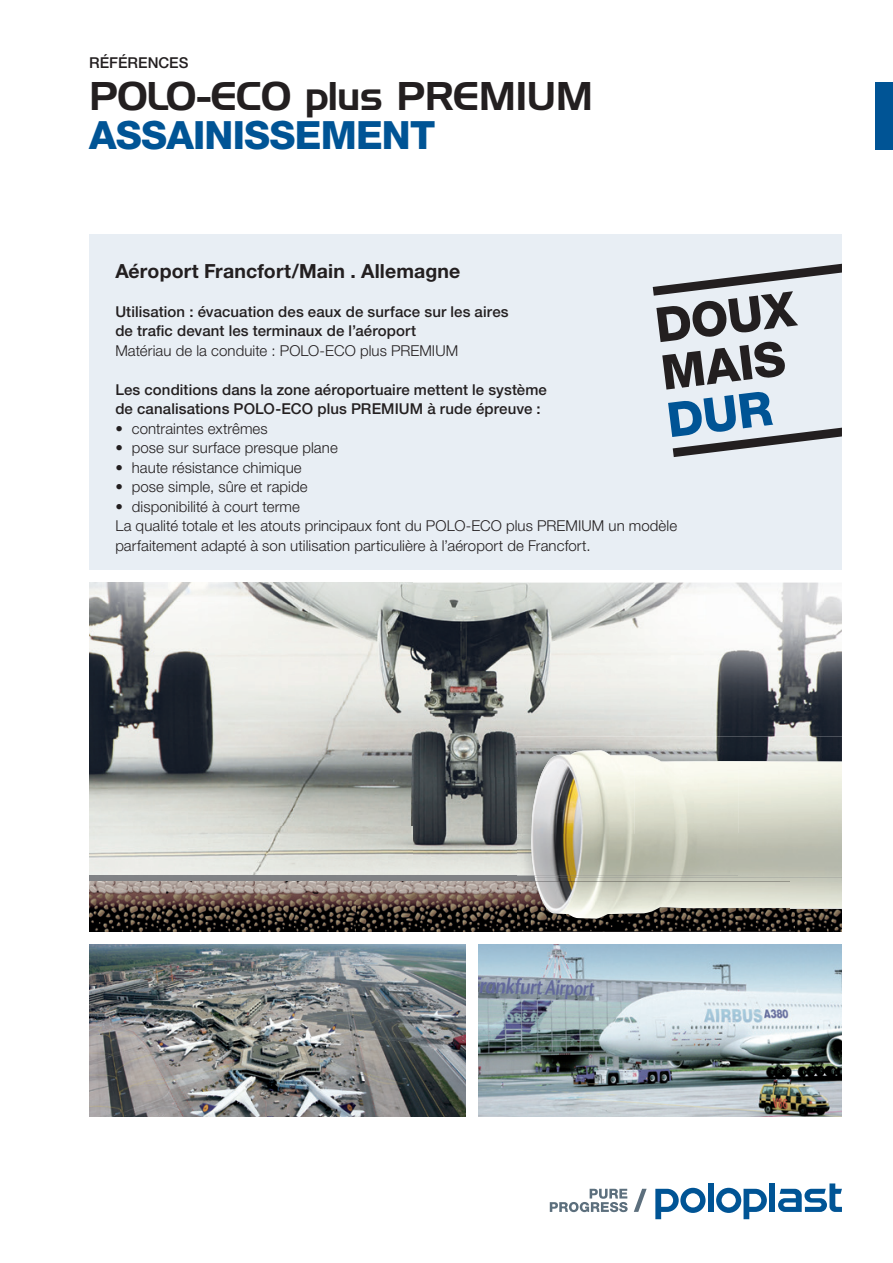
<style>
.page{position:relative;width:893px;height:1263px;background:#fff}
.page>*{position:absolute;margin:0;border:0;box-sizing:border-box;transform-origin:0 0}
.t1{font:800 48.15px/47.8px "Helvetica Neue LT Pro";color:#231f20}
.t2{font:39px "Handel Gothic BT";letter-spacing:-.02em;color:#231f20}
.t3{font:800 39px "Helvetica Neue LT Pro";letter-spacing:-.02em;color:#005495}
.t4{font:700 19.5px "Helvetica Neue LT Pro";letter-spacing:.005em;color:#231f20}
.t5{font:300 15px/19.5px "Helvetica Neue LT Pro";letter-spacing:.005em;color:#231f20}
.t6{font:500 15px/19.5px "Helvetica Neue LT Pro";letter-spacing:.005em;color:#231f20}
</style>
<div class="page">
<img style="left:89px;top:881px;width:706px;height:50px">
<div style="left:89px;top:876px;width:753px;height:5px;background:#808285"></div>
<img style="left:89px;top:583px;width:323px;height:293px">
<img style="left:412px;top:583px;width:430px;height:195px">
<img style="left:412px;top:778px;width:105px;height:98px">
<img style="left:795px;top:908px;width:47px;height:23px">
<img style="left:517px;top:736px;width:325px;height:140px">
<svg style="left:517px;top:881px;width:17px;height:1px"></svg>
<img style="left:535px;top:882px;width:256px;height:37px">
<img style="left:534px;top:876px;width:308px;height:6px">
<img style="left:531px;top:750px;width:104px;height:84px">
<img style="left:634px;top:755px;width:104px;height:79px">
<img style="left:738px;top:761px;width:104px;height:73px">
<img style="left:531px;top:834px;width:311px;height:42px">
<img style="left:535px;top:878px;width:307px;height:1px">
<div style="left:876px;top:82px;width:17px;height:67px;background:#005495"></div>
<div style="left:89px;top:234px;width:753px;height:336px;background:#e8eef4"></div>
<img style="left:89px;top:944px;width:377px;height:172px">
<img style="left:478px;top:944px;width:364px;height:172px">
<svg style="left:653px;top:264px;width:189px;height:32px"></svg>
<div style="left:769px;top:1183px;width:6px;height:29px;background:#005495"></div>
<svg style="left:716px;top:1188px;width:51px;height:31px"></svg>
<div style="left:708px;top:1183px;width:6px;height:29px;background:#005495"></div>
<svg style="left:778px;top:1183px;width:64px;height:29px"></svg>
<svg style="left:655px;top:1188px;width:50px;height:31px"></svg>
<svg style="left:634px;top:1189px;width:13px;height:23px"></svg>
<svg style="left:550px;top:1189px;width:78px;height:23px"></svg>
<svg style="left:672px;top:427px;width:170px;height:30px"></svg>
<p class="t6" style="left:89px;top:53px;width:101px">RÉFÉRENCES</p>
<h2 class="t2" style="left:89px;top:73px;width:505px">POLO-ECO plus PREMIUM</h2>
<h2 class="t3" style="left:89px;top:112px;width:348px">ASSAINISSEMENT</h2>
<h3 class="t4" style="left:115px;top:258px;width:346px">Aéroport Francfort/Main . Allemagne</h3>
<p class="t6" style="left:115px;top:301px;width:395px">Utilisation : évacuation des eaux de surface sur les aires de trafic devant les terminaux de l’aéroport</p>
<p class="t5" style="left:115px;top:340px;width:344px">Matériau de la conduite : POLO-ECO plus PREMIUM</p>
<p class="t6" style="left:115px;top:379px;width:433px">Les conditions dans la zone aéroportuaire mettent le système de canalisations POLO-ECO plus PREMIUM à rude épreuve :</p>
<p class="t5" style="left:115px;top:418px;width:154px">• contraintes extrêmes</p>
<p class="t5" style="left:115px;top:438px;width:224px">• pose sur surface presque plane</p>
<p class="t5" style="left:115px;top:457px;width:188px">• haute résistance chimique</p>
<p class="t5" style="left:115px;top:477px;width:194px">• pose simple, sûre et rapide</p>
<p class="t5" style="left:115px;top:496px;width:563px">• disponibilité à court terme<br>La qualité totale et les atouts principaux font du POLO-ECO plus PREMIUM un modèle parfaitement adapté à son utilisation particulière à l’aéroport de Francfort.</p>
<h1 class="t1" style="left:652px;top:302px;width:143px;rotate:-7deg">DOUX<br>MAIS</h1>
</div>
